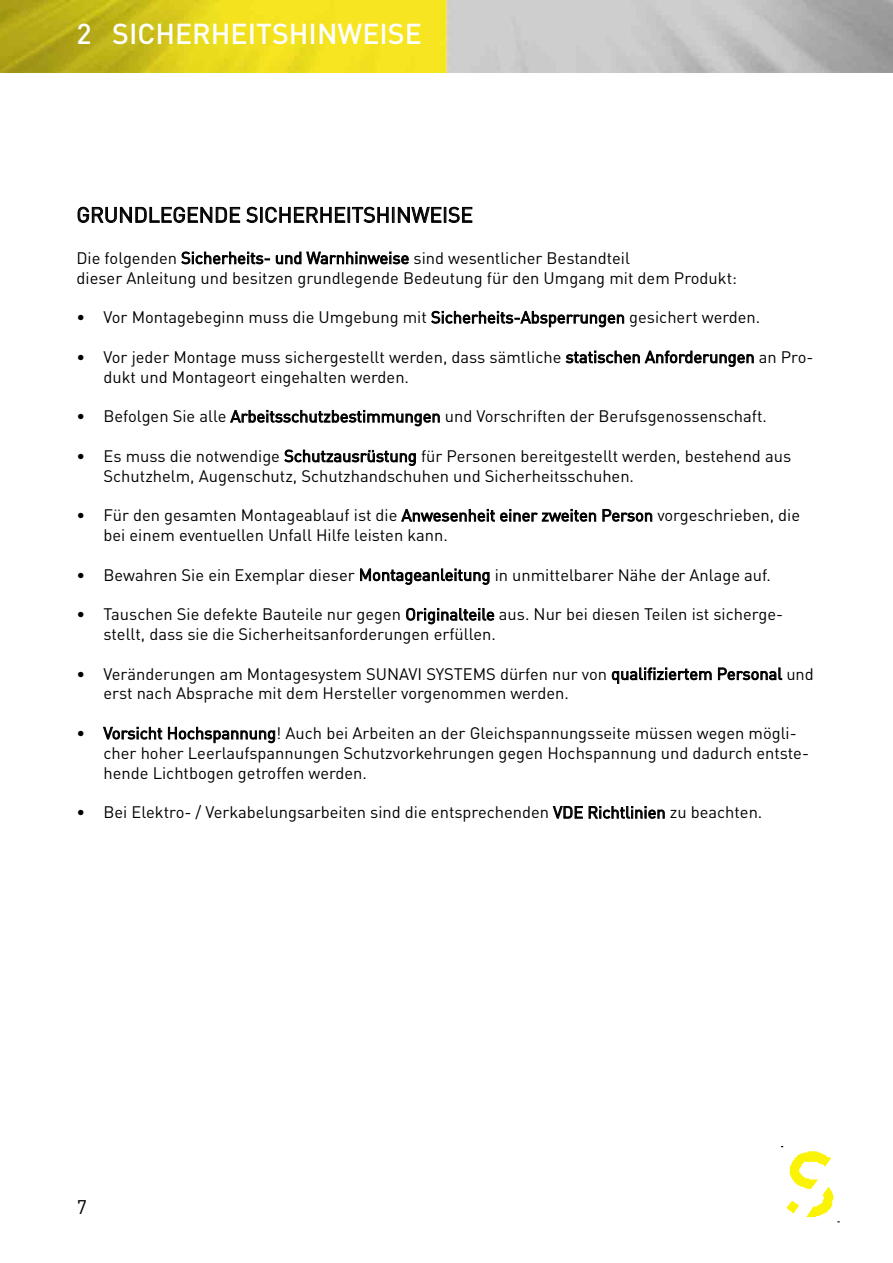
<style>
.page{position:relative;width:893px;height:1263px;background:#fff}
.page>*{position:absolute;margin:0;border:0;box-sizing:border-box;transform-origin:0 0}
.t1{font:500 28.5px "DIN Pro";color:#fff}
.t2{font:21px "DIN Pro";color:#000}
.t3{font:19.5px "DIN Pro";color:#000}
.t4{font:16.5px/19.8px "DIN Pro";color:#000}
</style>
<div class="page">
<img style="left:0;top:0;width:893px;height:72px">
<svg style="left:782px;top:1146px;width:57px;height:76px"></svg>
<svg style="left:77px;top:207px;width:163px;height:16px"></svg>
<svg style="left:246px;top:207px;width:12px;height:16px"></svg>
<div style="left:260px;top:207px;width:3px;height:16px;border:1px solid #000"></div>
<svg style="left:265px;top:206px;width:208px;height:17px"></svg>
<svg style="left:181px;top:251px;width:89px;height:14px"></svg>
<svg style="left:276px;top:251px;width:133px;height:14px"></svg>
<svg style="left:431px;top:311px;width:193px;height:17px"></svg>
<svg style="left:565px;top:350px;width:189px;height:17px"></svg>
<svg style="left:230px;top:410px;width:210px;height:17px"></svg>
<svg style="left:284px;top:449px;width:132px;height:17px"></svg>
<svg style="left:401px;top:509px;width:195px;height:13px"></svg>
<svg style="left:602px;top:509px;width:51px;height:13px"></svg>
<svg style="left:360px;top:568px;width:130px;height:17px"></svg>
<svg style="left:406px;top:608px;width:89px;height:17px"></svg>
<svg style="left:611px;top:667px;width:101px;height:17px"></svg>
<svg style="left:718px;top:667px;width:64px;height:14px"></svg>
<svg style="left:103px;top:726px;width:59px;height:14px"></svg>
<svg style="left:168px;top:726px;width:107px;height:17px"></svg>
<svg style="left:552px;top:806px;width:113px;height:13px"></svg>
<h1 class="t1" style="left:77px;top:11px;width:347px">2 SICHERHEITSHINWEISE</h1>
<p class="t2" style="left:77px;top:198px;width:398px">GRUNDLEGENDE SICHERHEITSHINWEISE</p>
<p class="t4" style="left:77px;top:246px;width:662px">Die folgenden Sicherheits- und Warnhinweise sind wesentlicher Bestandteil<br>dieser Anleitung und besitzen grundlegende Bedeutung für den Umgang mit dem Produkt:</p>
<p class="t4" style="left:77px;top:306px;width:685px">• Vor Montagebeginn muss die Umgebung mit Sicherheits-Absperrungen gesichert werden.</p>
<p class="t4" style="left:104px;top:345px;width:711px;text-indent:-27px">• Vor jeder Montage muss sichergestellt werden, dass sämtliche statischen Anforderungen an Pro&shy;dukt und Montageort eingehalten werden.</p>
<p class="t4" style="left:77px;top:405px;width:692px">• Befolgen Sie alle Arbeitsschutzbestimmungen und Vorschriften der Berufsgenossenschaft.</p>
<p class="t4" style="left:104px;top:444px;width:689px;text-indent:-27px">• Es muss die notwendige Schutzausrüstung für Personen bereitgestellt werden, bestehend aus<br>Schutzhelm, Augenschutz, Schutzhandschuhen und Sicherheitsschuhen.</p>
<p class="t4" style="left:104px;top:504px;width:698px;text-indent:-27px">• Für den gesamten Montageablauf ist die Anwesenheit einer zweiten Person vorgeschrieben, die bei einem eventuellen Unfall Hilfe leisten kann.</p>
<p class="t4" style="left:77px;top:563px;width:696px">• Bewahren Sie ein Exemplar dieser Montageanleitung in unmittelbarer Nähe der Anlage auf.</p>
<p class="t4" style="left:104px;top:603px;width:681px;text-indent:-27px">• Tauschen Sie defekte Bauteile nur gegen Originalteile aus. Nur bei diesen Teilen ist sicherge&shy;stellt, dass sie die Sicherheitsanforderungen erfüllen.</p>
<p class="t4" style="left:104px;top:662px;width:712px;text-indent:-27px">• Veränderungen am Montagesystem SUNAVI SYSTEMS dürfen nur von qualifiziertem Personal und erst nach Absprache mit dem Hersteller vorgenommen werden.</p>
<p class="t4" style="left:104px;top:721px;width:707px;text-indent:-27px">• Vorsicht Hochspannung! Auch bei Arbeiten an der Gleichspannungsseite müssen wegen mögli&shy;cher hoher Leerlaufspannungen Schutzvorkehrungen gegen Hochspannung und dadurch entste&shy;hende Lichtbogen getroffen werden.</p>
<p class="t4" style="left:77px;top:801px;width:687px">• Bei Elektro- / Verkabelungsarbeiten sind die entsprechenden VDE Richtlinien zu beachten.</p>
<p class="t3" style="left:77px;top:1192px;width:12px">7</p>
</div>
